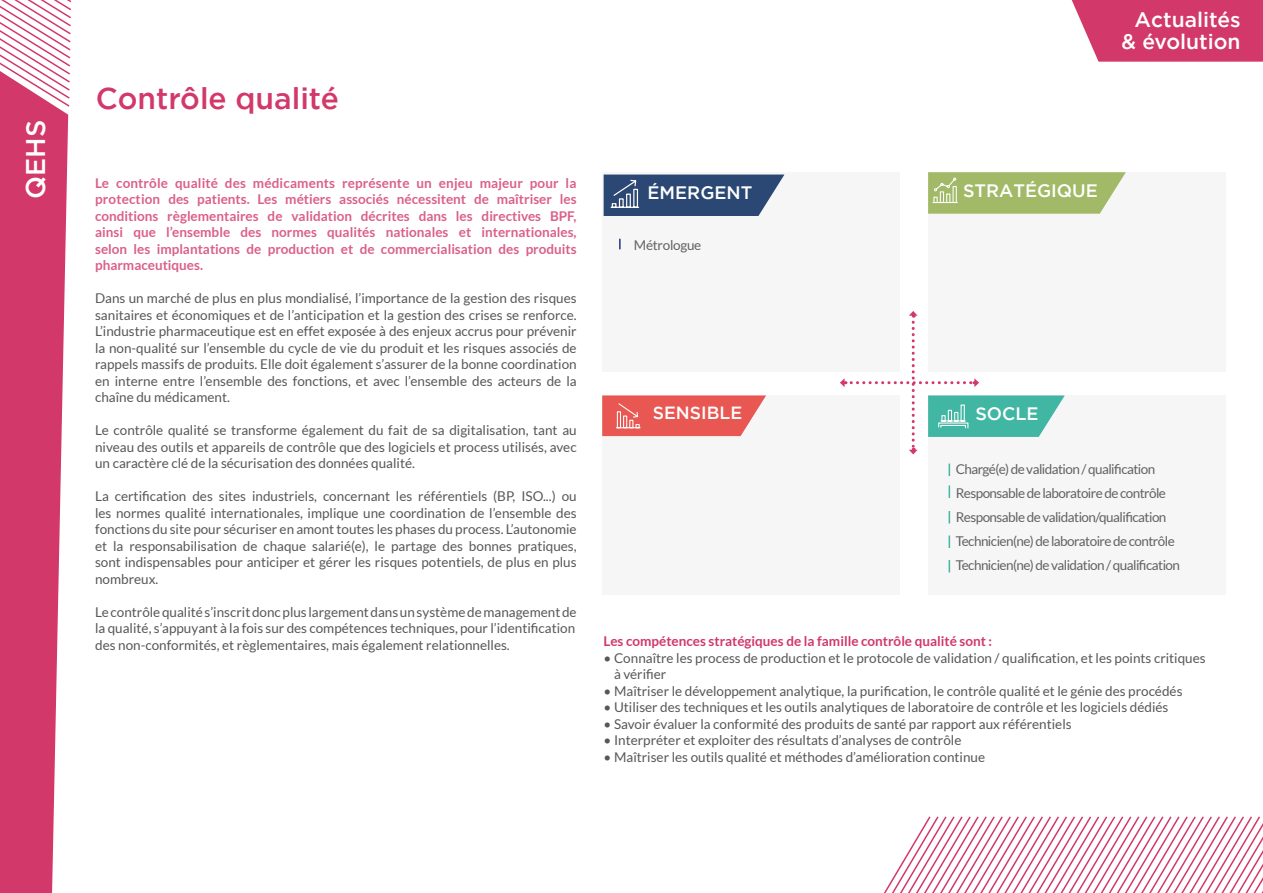
<style>
.page{position:relative;width:1263px;height:893px;background:#fff}
.page>*{position:absolute;margin:0;border:0;box-sizing:border-box;transform-origin:0 0}
.t1{font:500 30px "Gotham";color:#d2386a}
.t2{font:500 27px "Gotham";color:#fff}
.t3{font:500 21px/22.5px "Gotham";color:#fff;text-align:right}
.t4{font:500 18px "Gotham";color:#fff}
.t5{font:500 17.7px "Gotham";color:#fff}
.t6{font:13.5px/16.5px "Lato";color:#575756;text-align:justify}
.t7{font:700 13.5px/16.5px "Lato";color:#db6088;text-align:justify}
.t8{font:13.5px/24px "Lato";letter-spacing:-.04em;color:#626262}
.t9{font:700 13.5px "Lato";color:#d2386a}
.t10{font:13.5px "Lato";letter-spacing:-.02em;color:#626262}
</style>
<div class="page">
<svg style="left:0;top:108px;width:68px;height:785px;background:#d74e7b"></svg>
<svg style="left:0;top:0;width:72px;height:108px"></svg>
<div style="left:928px;top:395px;width:298px;height:200px;background:#f6f6f6"></div>
<div style="left:928px;top:172px;width:298px;height:200px;background:#f6f6f6"></div>
<div style="left:602px;top:395px;width:298px;height:200px;background:#f6f6f6"></div>
<div style="left:602px;top:172px;width:298px;height:200px;background:#f6f6f6"></div>
<svg style="left:840px;top:311px;width:225px;height:143px"></svg>
<svg style="left:928px;top:172px;width:198px;height:42px;background:#aabf75"></svg>
<svg style="left:604px;top:175px;width:180px;height:41px;background:#3e5980"></svg>
<svg style="left:949px;top:464px;width:1px;height:12px"></svg>
<svg style="left:949px;top:485px;width:1px;height:13px"></svg>
<svg style="left:949px;top:511px;width:1px;height:12px"></svg>
<svg style="left:949px;top:535px;width:1px;height:13px"></svg>
<svg style="left:949px;top:560px;width:1px;height:12px"></svg>
<svg style="left:619px;top:239px;width:2px;height:10px"></svg>
<svg style="left:602px;top:395px;width:164px;height:41px;background:#e96864"></svg>
<svg style="left:1072px;top:0;width:191px;height:62px;background:#d54674"></svg>
<svg style="left:884px;top:816px;width:379px;height:77px"></svg>
<h2 class="t2" style="left:18px;top:199px;width:80px;rotate:-90deg">QEHS</h2>
<h1 class="t1" style="left:96px;top:79px;width:245px">Contrôle qualité</h1>
<p class="t7" style="left:95px;top:174px;width:483px">Le contrôle qualité des médicaments représente un enjeu majeur pour la protection des patients. Les métiers associés nécessitent de maîtriser les conditions règlementaires de validation décrites dans les directives BPF, ainsi que l’ensemble des normes qualités nationales et internationales, selon les implantations de production et de commercialisation des produits pharmaceutiques.</p>
<p class="t6" style="left:95px;top:290px;width:483px">Dans un marché de plus en plus mondialisé, l’importance de la gestion des risques sanitaires et économiques et de l’anticipation et la gestion des crises se renforce.<br>L’industrie pharmaceutique est en effet exposée à des enjeux accrus pour prévenir la non-qualité sur l’ensemble du cycle de vie du produit et les risques associés de rappels massifs de produits. Elle doit également s’assurer de la bonne coordination en interne entre l’ensemble des fonctions, et avec l’ensemble des acteurs de la chaîne du médicament.</p>
<p class="t6" style="left:95px;top:422px;width:483px">Le contrôle qualité se transforme également du fait de sa digitalisation, tant au niveau des outils et appareils de contrôle que des logiciels et process utilisés, avec un caractère clé de la sécurisation des données qualité.</p>
<p class="t6" style="left:95px;top:488px;width:483px">La certification des sites industriels, concernant les référentiels (BP, ISO...) ou les normes qualité internationales, implique une coordination de l’ensemble des fonctions du site pour sécuriser en amont toutes les phases du process. L’autonomie et la responsabilisation de chaque salarié(e), le partage des bonnes pratiques, sont indispensables pour anticiper et gérer les risques potentiels, de plus en plus nombreux.</p>
<p class="t6" style="left:95px;top:603px;width:483px">Le contrôle qualité s’inscrit donc plus largement dans un système de management de la qualité, s’appuyant à la fois sur des compétences techniques, pour l’identification des non-conformités, et règlementaires, mais également relationnelles.</p>
<h3 class="t4" style="left:647px;top:181px;width:106px">ÉMERGENT</h3>
<p class="t10" style="left:634px;top:237px;width:69px">Métrologue</p>
<h3 class="t5" style="left:653px;top:402px;width:91px">SENSIBLE</h3>
<h3 class="t3" style="left:1122px;top:8px;width:121px">Actualités &amp; évolution</h3>
<h3 class="t4" style="left:963px;top:179px;width:136px">STRATÉGIQUE</h3>
<h3 class="t4" style="left:975px;top:402px;width:65px">SOCLE</h3>
<p class="t8" style="left:956px;top:457px;width:226px">Chargé(e) de validation / qualification Responsable de laboratoire de contrôle Responsable de validation/qualification Technicien(ne) de laboratoire de contrôle Technicien(ne) de validation / qualification</p>
<p class="t9" style="left:604px;top:633px;width:390px">Les compétences stratégiques de la famille contrôle qualité sont :</p>
<p class="t6" style="left:614px;top:649px;width:593px;text-indent:-10px">• Connaître les process de production et le protocole de validation / qualification, et les points critiques à vérifier</p>
<p class="t6" style="left:604px;top:682px;width:580px">• Maîtriser le développement analytique, la purification, le contrôle qualité et le génie des procédés</p>
<p class="t6" style="left:604px;top:699px;width:566px">• Utiliser des techniques et les outils analytiques de laboratoire de contrôle et les logiciels dédiés</p>
<p class="t6" style="left:604px;top:715px;width:469px">• Savoir évaluer la conformité des produits de santé par rapport aux référentiels</p>
<p class="t6" style="left:604px;top:732px;width:359px">• Interpréter et exploiter des résultats d’analyses de contrôle</p>
<p class="t6" style="left:604px;top:748px;width:383px">• Maîtriser les outils qualité et méthodes d’amélioration continue</p>
</div>
